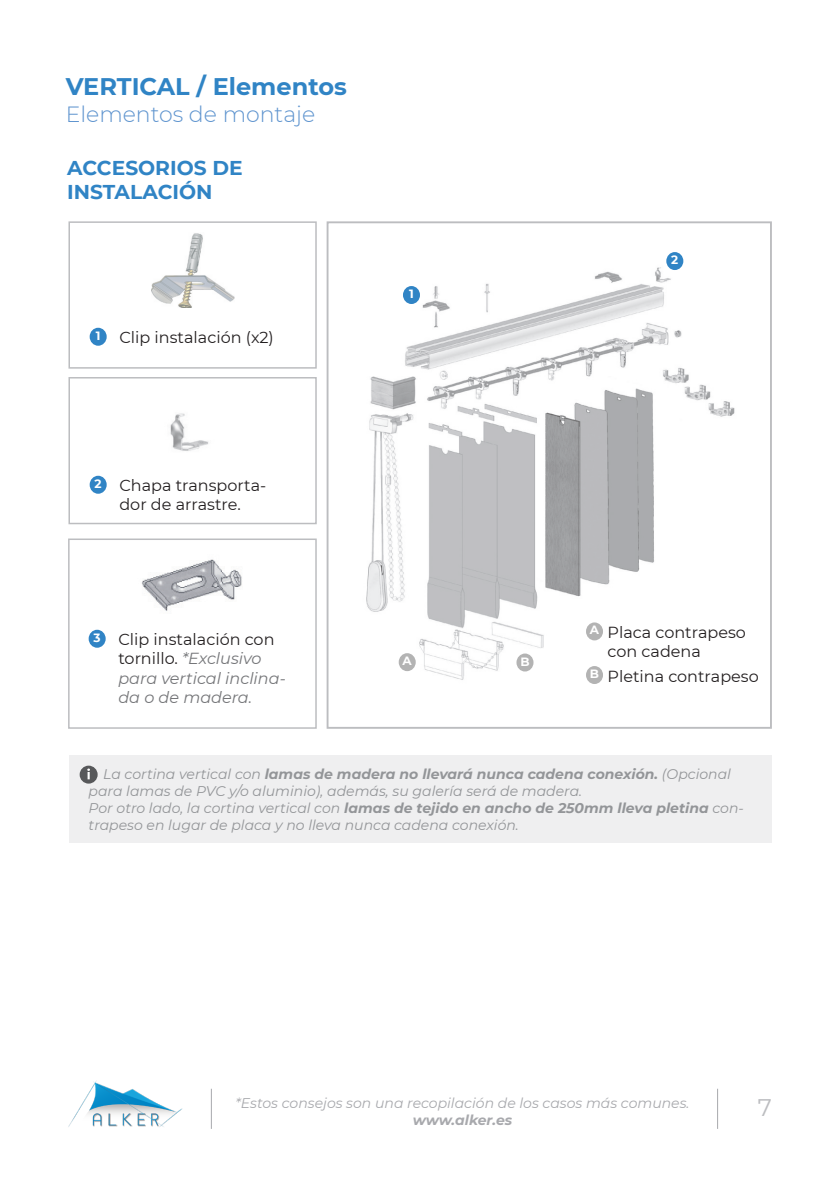
<style>
.page{position:relative;width:840px;height:1191px;background:#fff}
.page>*{position:absolute;margin:0;border:0;box-sizing:border-box;transform-origin:0 0}
.Estilo_de_párrafo_3{font:700 24px "Montserrat";color:#3084c5}
.t1{font:24px "Montserrat";color:#bcbdc0}
.Estilo_de_párrafo_3-2{font:300 22px "Montserrat";color:#6095cf}
.Título__texto_explic{font:700 20px/24px "Montserrat";color:#3084c5}
.Texto_explicativo{font:16px/19.2px "Montserrat";color:#231f20}
.Texto_explicativo-2{font:italic 16px/19.2px "Montserrat";color:#757679}
.Portada_Titulo{font:italic 14px/16.8px "Montserrat";color:#939598}
.t2{font:italic 14px "Montserrat";color:#a8a9ad}
.t3{font:italic 700 14px "Montserrat";color:#a8a9ad}
.Texto_explicativo-3{font:700 12px "Montserrat";color:#fff}
.s1{font-style:normal;color:#231f20}
.s2{font-weight:700}
</style>
<div class="page">
<img style="left:68px;top:1080px;width:115px;height:47px">
<hr style="left:211px;top:1088px;width:1px;height:40px;background:#a8a9ad">
<hr style="left:716px;top:1088px;width:1px;height:40px;background:#a8a9ad">
<div style="left:69px;top:755px;width:702px;height:87px;background:#efeff0"></div>
<img style="left:366px;top:257px;width:369px;height:427px">
<div style="left:90px;top:328px;width:17px;height:18px;background:#3084c5;border-radius:50%"></div>
<div style="left:403px;top:286px;width:17px;height:18px;background:#3084c5;border-radius:50%"></div>
<div style="left:90px;top:476px;width:17px;height:18px;background:#3084c5;border-radius:50%"></div>
<div style="left:666px;top:252px;width:17px;height:18px;background:#3084c5;border-radius:50%"></div>
<div style="left:89px;top:630px;width:17px;height:17px;background:#3084c5;border-radius:50%"></div>
<div style="left:68px;top:221px;width:248px;height:148px;border:2px solid #bcbdc0"></div>
<div style="left:68px;top:377px;width:248px;height:147px;border:2px solid #bcbdc0"></div>
<div style="left:68px;top:538px;width:248px;height:191px;border:2px solid #bcbdc0"></div>
<div style="left:326px;top:221px;width:445px;height:508px;border:2px solid #bcbdc0"></div>
<img style="left:170px;top:413px;width:39px;height:38px">
<img style="left:151px;top:233px;width:83px;height:74px">
<img style="left:142px;top:559px;width:100px;height:52px">
<div style="left:80px;top:765px;width:18px;height:18px;background:#57585a;border-radius:50%"></div>
<svg style="left:87px;top:768px;width:3px;height:11px"></svg>
<div style="left:585px;top:622px;width:17px;height:18px;background:#b3b3b3;border-radius:50%"></div>
<div style="left:398px;top:653px;width:17px;height:18px;background:#b3b3b3;border-radius:50%"></div>
<div style="left:585px;top:666px;width:17px;height:18px;background:#b3b3b3;border-radius:50%"></div>
<div style="left:516px;top:653px;width:17px;height:18px;background:#b3b3b3;border-radius:50%"></div>
<p class="Estilo_de_párrafo_3" style="left:66px;top:70px;width:282px">VERTICAL / Elementos</p>
<p class="Estilo_de_párrafo_3-2" style="left:66px;top:99px;width:251px">Elementos de montaje</p>
<p class="Título__texto_explic" style="left:67px;top:155px;width:177px">ACCESORIOS DE<br>INSTALACIÓN</p>
<p class="Texto_explicativo-3" style="left:96px;top:327px;width:6px">1</p>
<p class="Texto_explicativo" style="left:119px;top:327px;width:156px">Clip instalación (x2)</p>
<p class="Texto_explicativo-3" style="left:95px;top:475px;width:9px">2</p>
<p class="Texto_explicativo" style="left:119px;top:475px;width:148px">Chapa transporta&shy;dor de arrastre.</p>
<p class="Texto_explicativo-3" style="left:409px;top:285px;width:6px">1</p>
<p class="Texto_explicativo-3" style="left:671px;top:251px;width:9px">2</p>
<p class="Texto_explicativo-3" style="left:589px;top:621px;width:11px">A</p>
<p class="Texto_explicativo-3" style="left:94px;top:629px;width:9px">3</p>
<p class="Texto_explicativo" style="left:607px;top:622px;width:140px">Placa contrapeso con cadena</p>
<p class="Texto_explicativo" style="left:607px;top:666px;width:153px">Pletina contrapeso</p>
<p class="Texto_explicativo-2" style="left:118px;top:629px;width:169px"><span class="s1">Clip instalación con tornillo.</span> *Exclusivo para vertical inclina&shy;da o de madera.</p>
<p class="Texto_explicativo-3" style="left:402px;top:652px;width:11px">A</p>
<p class="Texto_explicativo-3" style="left:520px;top:652px;width:11px">B</p>
<p class="Texto_explicativo-3" style="left:589px;top:665px;width:11px">B</p>
<p class="Portada_Titulo" style="left:89px;top:765px;width:643px;text-indent:15px">La cortina vertical con <span class="s2">lamas de madera no llevará nunca cadena conexión.</span> (Opcional para lamas de PVC y/o aluminio), además, su galería será de madera.</p>
<p class="Portada_Titulo" style="left:89px;top:799px;width:656px">Por otro lado, la cortina vertical con <span class="s2">lamas de tejido en ancho de 250mm lleva pletina</span> con&shy;trapeso en lugar de placa y no lleva nunca cadena conexión.</p>
<p class="t2" style="left:235px;top:1093px;width:455px">*Estos consejos son una recopilación de los casos más comunes.</p>
<p class="t3" style="left:412px;top:1109px;width:101px">www.alker.es</p>
<h1 class="t1" style="left:757px;top:1091px;width:16px">7</h1>
</div>
